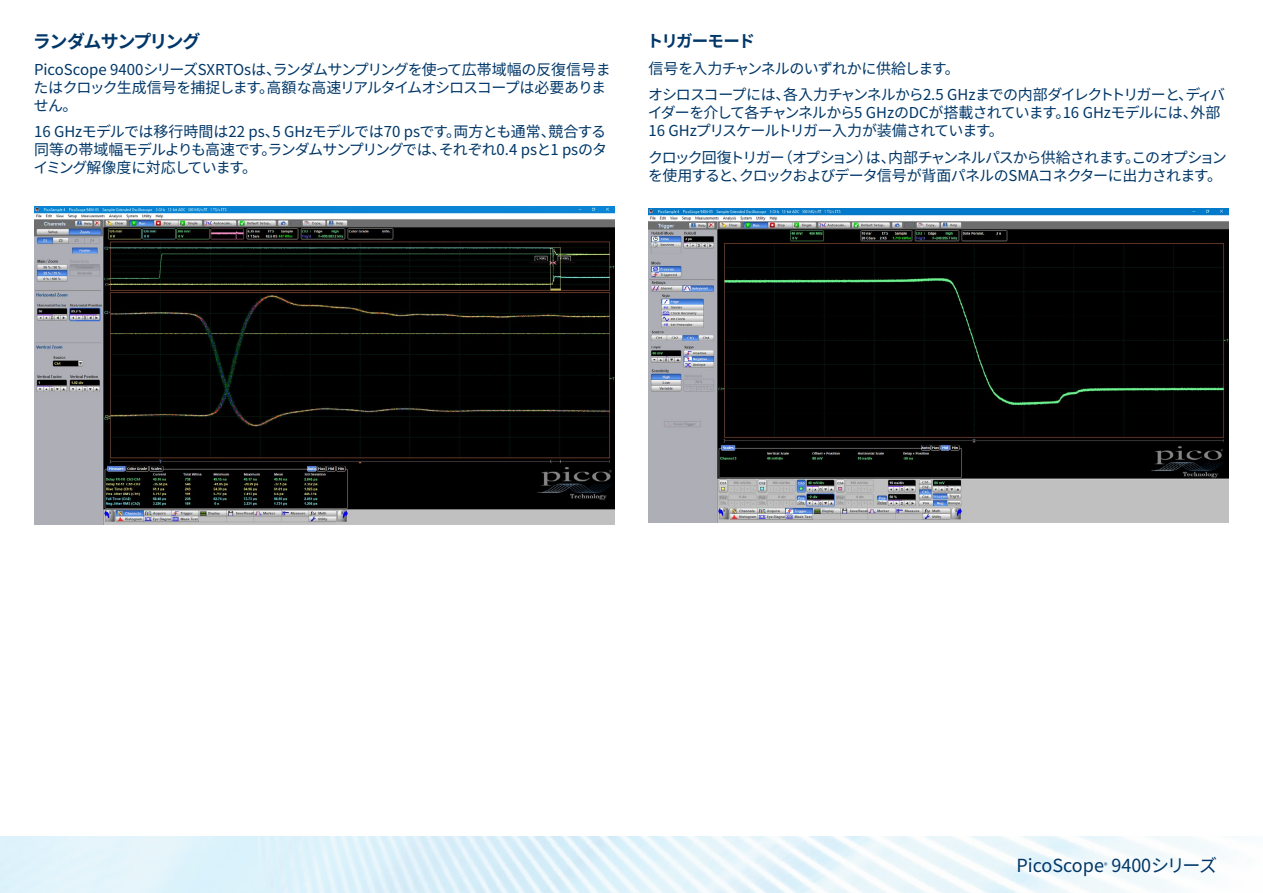
<style>
.page{position:relative;width:1263px;height:893px;background:#fff}
.page>*{position:absolute;margin:0;border:0;box-sizing:border-box;transform-origin:0 0}
.t1{font:18px "Noto Sans CJ Kjp";color:#003768}
.t2{font:700 18px "Noto Sans CJ Kjp";letter-spacing:-.08em;color:#003768}
.t3{font:700 16.5px "Noto Sans CJ Kjp";letter-spacing:-.075em;color:#003768}
.t4{font:15px/18px "Noto Sans CJ Kjp";letter-spacing:-.055em;color:#003768}
.t5{font:15px/18px "Noto Sans CJ Kjp";letter-spacing:-.03em;color:#003768}
.t6{font:7.05px "Noto Sans CJ Kjp";color:#003768}
</style>
<div class="page">
<img style="left:0;top:836px;width:1219px;height:57px">
<img style="left:34px;top:207px;width:580px;height:317px">
<img style="left:648px;top:208px;width:581px;height:314px">
<p class="t2" style="left:33px;top:32px;width:169px">ランダムサンプリング</p>
<p class="t5" style="left:34px;top:61px;width:579px">PicoScope 9400シリーズSXRTOsは、ランダムサンプリングを使って広帯域幅の反復信号またはクロック生成信号を捕捉します。高額な高速リアルタイムオシロスコープは必要ありません。</p>
<p class="t4" style="left:33px;top:123px;width:575px;text-align:justify">16 GHzモデルでは移行時間は22 ps、5 GHzモデルでは70 psです。両方とも通常、競合する同等の帯域幅モデルよりも高速です。ランダムサンプリングでは、それぞれ0.4 psと1 psのタイミング解像度に対応しています。</p>
<p class="t3" style="left:647px;top:32px;width:110px">トリガーモード</p>
<p class="t4" style="left:648px;top:55px;width:578px;line-height:26.5px">信号を入力チャンネルのいずれかに供給します。<br>オシロスコープには、各入力チャンネルから2.5 GHzまでの内部ダイレクトトリガーと、ディバ</p>
<p class="t4" style="left:648px;top:104px;width:574px">イダーを介して各チャンネルから5 GHzのDCが搭載されています。16 GHzモデルには、外部<br>16 GHzプリスケールトリガー入力が装備されています。</p>
<p class="t4" style="left:648px;top:149px;width:580px">クロック回復トリガー（オプション）は、内部チャンネルパスから供給されます。このオプションを使用すると、クロックおよびデータ信号が背面パネルのSMAコネクターに出力されます。</p>
<p class="t1" style="left:1016px;top:855px;width:202px">PicoScope 9400シリーズ</p>
<p class="t6" style="left:1104px;top:861px;width:5px">®</p>
</div>
